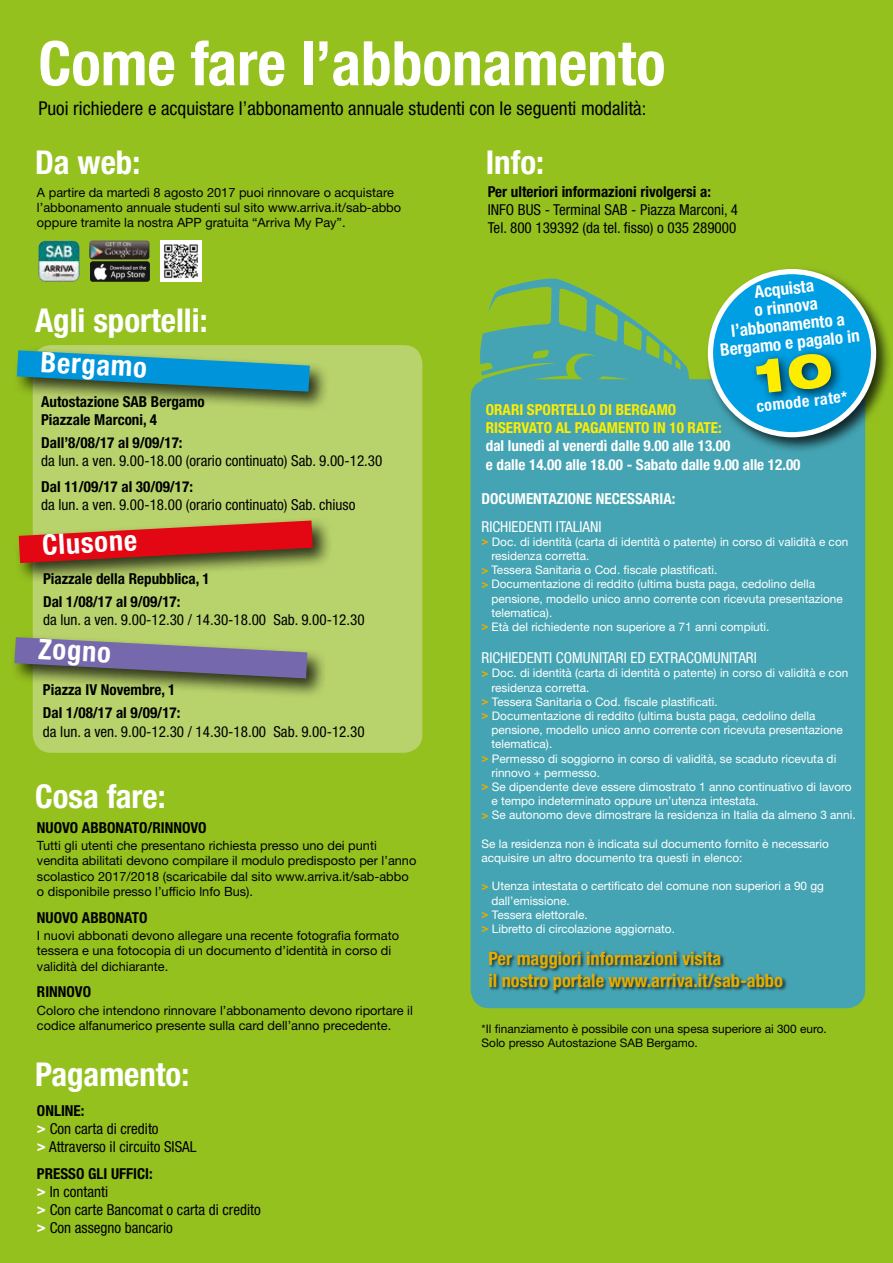
<style>
.page{position:relative;width:893px;height:1263px;background:#95c11f}
.page>*{position:absolute;margin:0;border:0;box-sizing:border-box;transform-origin:0 0}
.t1{font:700 condensed 61.5px "Helvetica Neue LT Std";color:#fff}
.t2{font:700 condensed 32.85px "Helvetica Neue LT Std";color:#fff}
.t3{font:700 condensed 28.35px "Helvetica Neue LT Std";color:#fff}
.t4{font:condensed 19.05px "Helvetica Neue LT Std";color:#000}
.t5{font:700 condensed 18.45px/22px "Helvetica Neue LT Std";color:#e8ac00}
.t6{font:700 condensed 17.1px/18.1px "Helvetica Neue LT Std";color:#fff;text-align:center}
.t7{font:700 condensed 16.05px "Helvetica Neue LT Std";color:#fff}
.t8{font:condensed 15.15px/18.1px "Helvetica Neue LT Std";color:#000}
.t9{font:700 condensed 15.15px/23.1px "Helvetica Neue LT Std";color:#000}
.t10{font:700 condensed 15.15px/18.1px "Helvetica Neue LT Std";color:#fff}
.t11{font:condensed 15.15px "Helvetica Neue LT Std";color:#fff}
.t12{font:700 condensed 15.15px "Helvetica Neue LT Std";color:#ffed00}
.t13{font:12.75px/15.3px "Helvetica Neue LT Std";color:#000}
.t14{font:11.85px/14.2px "Helvetica Neue LT Std";color:#fff}
.t15{font:11.85px/14.2px "Helvetica Neue LT Std";color:#000}
.s1{font-weight:700}
.s2{font-weight:700;color:#fff}
.s3{font-weight:700;font-stretch:condensed;color:#e8ac00}
</style>
<div class="page">
<img style="left:161px;top:241px;width:41px;height:41px">
<img style="left:38px;top:241px;width:42px;height:41px">
<img style="left:89px;top:241px;width:60px;height:18px">
<img style="left:90px;top:261px;width:60px;height:21px">
<div style="left:471px;top:379px;width:394px;height:629px;background:#44a4b3;border-radius:19px"></div>
<div style="left:489px;top:950px;width:299px;height:45px;background:#000;opacity:.75"></div>
<svg style="left:480px;top:278px;width:210px;height:104px"></svg>
<div style="left:704px;top:266px;width:189px;height:188px;background:#000;opacity:.75"></div>
<div style="left:710px;top:272px;width:163px;height:163px;background:#009fe3;border-radius:50%"></div>
<div style="left:708px;top:269px;width:168px;height:168px;border:5px solid #fff;border-radius:50%"></div>
<div style="left:750px;top:347px;width:94px;height:58px;background:#000;opacity:.75"></div>
<div style="left:33px;top:345px;width:389px;height:408px;background:#b9d36c;border-radius:19px"></div>
<div style="left:13px;top:346px;width:317px;height:66px;background:#000;opacity:.75"></div>
<svg style="left:17px;top:350px;width:293px;height:42px"></svg>
<div style="left:15px;top:516px;width:318px;height:67px;background:#000;opacity:.75"></div>
<svg style="left:19px;top:520px;width:294px;height:43px"></svg>
<div style="left:11px;top:633px;width:317px;height:66px;background:#000;opacity:.75"></div>
<svg style="left:14px;top:637px;width:293px;height:41px"></svg>
<svg style="left:755px;top:352px;width:78px;height:41px"></svg>
<h1 class="t1" style="left:38px;top:26px;width:629px">Come fare l’abbonamento</h1>
<h3 class="t4" style="left:38px;top:97px;width:609px">Puoi richiedere e acquistare l’abbonamento annuale studenti con le seguenti modalità:</h3>
<h2 class="t2" style="left:35px;top:142px;width:107px">Da web:</h2>
<p class="t13" style="left:37px;top:184px;width:366px">A partire da martedì 8 agosto 2017 puoi rinnovare o acquistare l’abbonamento annuale studenti sul sito www.arriva.it/sab-abbo oppure tramite la nostra APP gratuita “Arriva My Pay”.</p>
<h2 class="t2" style="left:35px;top:300px;width:174px">Agli sportelli:</h2>
<h3 class="t3" style="left:42px;top:345px;width:108px;rotate:3deg">Bergamo</h3>
<p class="t9" style="left:41px;top:392px;width:165px;line-height:18.1px">Autostazione SAB Bergamo<br>Piazzale Marconi, 4</p>
<p class="t9" style="left:41px;top:431px;width:143px">Dall’8/08/17 al 9/09/17:</p>
<p class="t8" style="left:41px;top:451px;width:343px">da lun. a ven. 9.00-18.00 (orario continuato) Sab. 9.00-12.30</p>
<p class="t9" style="left:41px;top:475px;width:153px">Dal 11/09/17 al 30/09/17:</p>
<p class="t8" style="left:41px;top:495px;width:316px">da lun. a ven. 9.00-18.00 (orario continuato) Sab. chiuso</p>
<h3 class="t3" style="left:41px;top:528px;width:96px;rotate:-3deg">Clusone</h3>
<p class="t9" style="left:43px;top:567px;width:168px">Piazzale della Repubblica, 1<br>Dal 1/08/17 al 9/09/17:</p>
<p class="t8" style="left:43px;top:610px;width:323px">da lun. a ven. 9.00-12.30 / 14.30-18.00 Sab. 9.00-12.30</p>
<h3 class="t3" style="left:39px;top:631px;width:74px;rotate:3deg">Zogno</h3>
<p class="t9" style="left:43px;top:678px;width:139px">Piazza IV Novembre, 1<br>Dal 1/08/17 al 9/09/17:</p>
<p class="t8" style="left:43px;top:722px;width:323px">da lun. a ven. 9.00-12.30 / 14.30-18.00 Sab. 9.00-12.30</p>
<h2 class="t2" style="left:35px;top:776px;width:132px">Cosa fare:</h2>
<p class="t9" style="left:37px;top:815px;width:171px">NUOVO ABBONATO/RINNOVO</p>
<p class="t13" style="left:37px;top:838px;width:381px">Tutti gli utenti che presentano richiesta presso uno dei punti vendita abilitati devono compilare il modulo predisposto per l’anno scolastico 2017/2018 (scaricabile dal sito www.arriva.it/sab-abbo o disponibile presso l’ufficio lnfo Bus).</p>
<p class="t13" style="left:37px;top:928px;width:364px">I nuovi abbonati devono allegare una recente fotografia formato tessera e una fotocopia di un documento d’identità in corso di validità del dichiarante.</p>
<p class="t13" style="left:37px;top:1002px;width:377px">Coloro che intendono rinnovare l’abbonamento devono riportare il codice alfanumerico presente sulla card dell’anno precedente.</p>
<p class="t9" style="left:37px;top:905px;width:112px">NUOVO ABBONATO</p>
<p class="t9" style="left:37px;top:980px;width:56px">RINNOVO</p>
<h2 class="t2" style="left:35px;top:1054px;width:156px">Pagamento:</h2>
<p class="t8" style="left:37px;top:1101px;width:161px"><span class="s1">ONLINE:<br></span><span class="s2">&gt;</span> Con carta di credito<br><span class="s2">&gt;</span> Attraverso il circuito SISAL</p>
<p class="t8" style="left:37px;top:1164px;width:225px"><span class="s1">PRESSO GLI UFFICI:<br></span><span class="s2">&gt;</span> In contanti<br><span class="s2">&gt;</span> Con carte Bancomat o carta di credito <span class="s2">&gt;</span> Con assegno bancario</p>
<h2 class="t2" style="left:486px;top:142px;width:60px">Info:</h2>
<p class="t9" style="left:488px;top:180px;width:225px">Per ulteriori informazioni rivolgersi a:</p>
<p class="t8" style="left:488px;top:201px;width:252px">INFO BUS - Terminal SAB - Piazza Marconi, 4<br>Tel. 800 139392 (da tel. fisso) o 035 289000</p>
<h3 class="t6" style="left:714px;top:287px;width:142px;rotate:-6deg">Acquista<br>o rinnova l’abbonamento a<br>Bergamo e pagalo in</h3>
<h3 class="t7" style="left:755px;top:396px;width:93px;rotate:-6deg">comode rate*</h3>
<p class="t12" style="left:486px;top:401px;width:192px">ORARI SPORTELLO DI BERGAMO</p>
<p class="t12" style="left:486px;top:419px;width:237px">RISERVATO AL PAGAMENTO IN 10 RATE:</p>
<p class="t10" style="left:486px;top:437px;width:316px">dal lunedì al venerdì dalle 9.00 alle 13.00<br>e dalle 14.00 alle 18.00 - Sabato dalle 9.00 alle 12.00</p>
<p class="t10" style="left:482px;top:489px;width:195px">DOCUMENTAZIONE NECESSARIA:</p>
<p class="t11" style="left:482px;top:517px;width:121px">RICHIEDENTI ITALIANI</p>
<p class="t14" style="left:482px;top:534px;width:368px"><span class="s3">&gt;</span> Doc. di identità (carta di identità o patente) in corso di validità e con</p>
<p class="t14" style="left:491px;top:548px;width:100px">residenza corretta.</p>
<p class="t14" style="left:482px;top:563px;width:237px"><span class="s3">&gt;</span> Tessera Sanitaria o Cod. fiscale plastificati.</p>
<p class="t14" style="left:482px;top:577px;width:335px"><span class="s3">&gt;</span> Documentazione di reddito (ultima busta paga, cedolino della</p>
<p class="t14" style="left:491px;top:591px;width:353px">pensione, modello unico anno corrente con ricevuta presentazione</p>
<p class="t14" style="left:491px;top:605px;width:62px">telematica).</p>
<p class="t14" style="left:482px;top:619px;width:289px"><span class="s3">&gt;</span> Età del richiedente non superiore a 71 anni compiuti.</p>
<p class="t11" style="left:482px;top:649px;width:277px">RICHIEDENTI COMUNITARI ED EXTRACOMUNITARI</p>
<p class="t14" style="left:482px;top:666px;width:368px"><span class="s3">&gt;</span> Doc. di identità (carta di identità o patente) in corso di validità e con</p>
<p class="t14" style="left:491px;top:680px;width:100px">residenza corretta.</p>
<p class="t14" style="left:482px;top:694px;width:238px"><span class="s3">&gt;</span> Tessera Sanitaria o Cod. fiscale plastificati.</p>
<p class="t14" style="left:482px;top:708px;width:335px"><span class="s3">&gt;</span> Documentazione di reddito (ultima busta paga, cedolino della</p>
<p class="t14" style="left:491px;top:723px;width:353px">pensione, modello unico anno corrente con ricevuta presentazione</p>
<p class="t14" style="left:491px;top:737px;width:62px">telematica).</p>
<p class="t14" style="left:482px;top:751px;width:356px"><span class="s3">&gt;</span> Permesso di soggiorno in corso di validità, se scaduto ricevuta di</p>
<p class="t14" style="left:491px;top:765px;width:110px">rinnovo + permesso.</p>
<p class="t14" style="left:482px;top:779px;width:372px"><span class="s3">&gt;</span> Se dipendente deve essere dimostrato 1 anno continuativo di lavoro</p>
<p class="t14" style="left:491px;top:794px;width:269px">e tempo indeterminato oppure un’utenza intestata.</p>
<p class="t14" style="left:482px;top:808px;width:376px"><span class="s3">&gt;</span> Se autonomo deve dimostrare la residenza in Italia da almeno 3 anni.</p>
<p class="t14" style="left:482px;top:836px;width:349px">Se la residenza non è indicata sul documento fornito è necessario acquisire un altro documento tra questi in elenco:</p>
<p class="t14" style="left:482px;top:879px;width:344px"><span class="s3">&gt;</span> Utenza intestata o certificato del comune non superiori a 90 gg</p>
<p class="t14" style="left:491px;top:893px;width:80px">dall’emissione.</p>
<p class="t14" style="left:482px;top:907px;width:108px"><span class="s3">&gt;</span> Tessera elettorale.</p>
<p class="t14" style="left:482px;top:921px;width:195px"><span class="s3">&gt;</span> Libretto di circolazione aggiornato.</p>
<h3 class="t5" style="left:488px;top:947px;width:296px">Per maggiori informazioni visita<br>il nostro portale www.arriva.it/sab-abbo</h3>
<p class="t15" style="left:482px;top:1022px;width:347px">*Il finanziamento è possibile con una spesa superiore ai 300 euro.<br>Solo presso Autostazione SAB Bergamo.</p>
</div>
